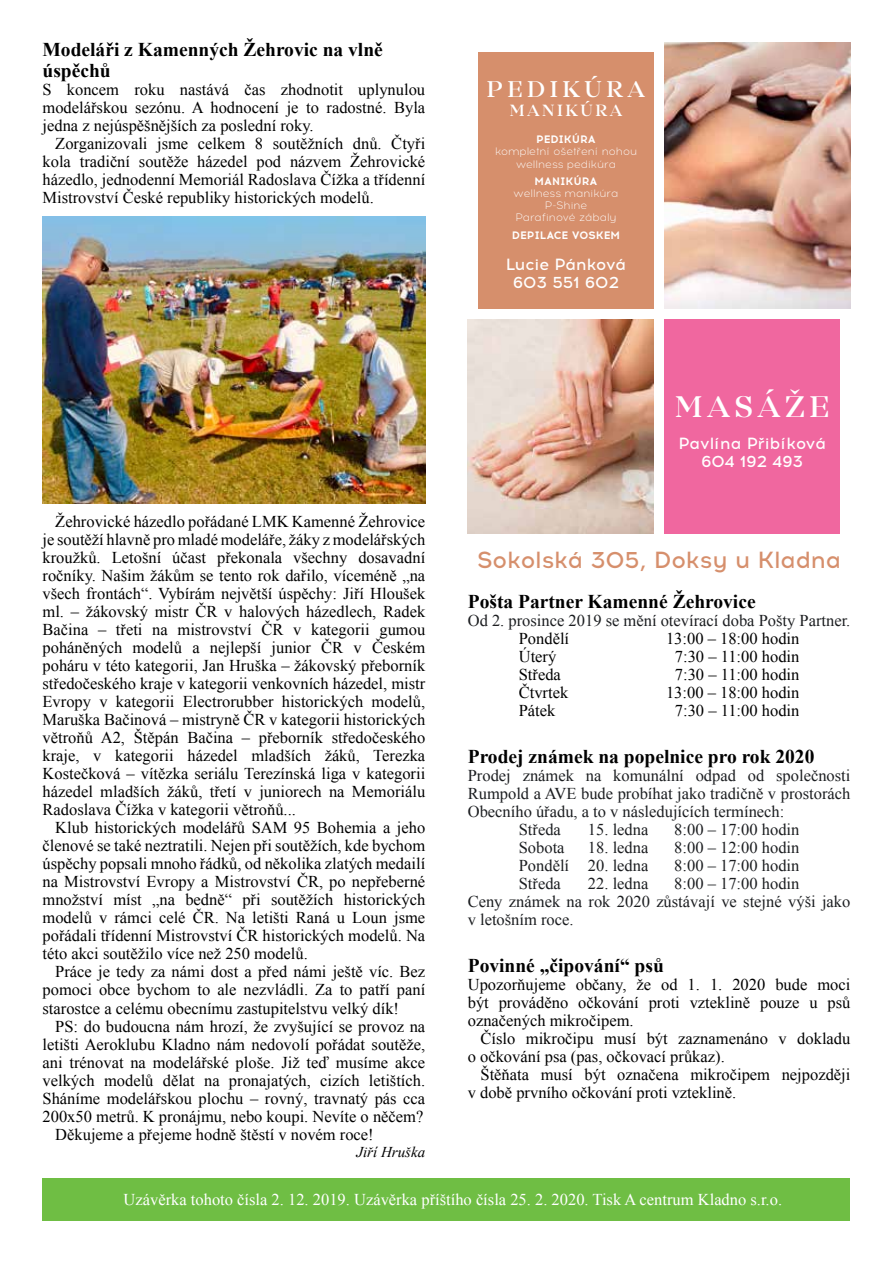
<style>
.page{position:relative;width:893px;height:1263px;background:#fff}
.page>*{position:absolute;margin:0;border:0;box-sizing:border-box;transform-origin:0 0}
.t1{font:500 30.9px "Mirador";letter-spacing:.15em;color:#fff}
.t2{font:500 23.7px "Mirador";letter-spacing:.195em;color:#fff}
.t3{font:500 23.4px "Acrom";letter-spacing:-.005em;color:#d68f6c}
.t4{font:700 19.5px/21.6px "Times New Roman";color:#000}
.t5{font:500 16.8px "Mirador";letter-spacing:.15em;color:#fff}
.t6{font:16.5px/18px "Times New Roman";color:#000;text-align:justify}
.t7{font:16.5px/18px "Times New Roman";color:#1c1e21}
.t8{font:16.5px "Times New Roman";color:#fff}
.t9{font:500 16.2px/18px "Acrom";color:#fff;text-align:center}
.t10{font:italic 15px "Times New Roman";color:#000}
.t11{font:300 10.8px/12.3px "Acrom";color:#fff;text-align:center}
.t12{font:700 10.8px "Acrom";color:#fff}
</style>
<div class="page">
<div style="left:43px;top:1178px;width:807px;height:42px;background:#6fbe44"></div>
<img style="left:468px;top:319px;width:186px;height:215px">
<div style="left:478px;top:53px;width:176px;height:256px;background:#d68f6c"></div>
<div style="left:664px;top:319px;width:176px;height:215px;background:#f0679f"></div>
<img style="left:664px;top:43px;width:186px;height:266px">
<img style="left:43px;top:217px;width:382px;height:287px">
<p class="t4" style="left:43px;top:38px;width:342px">Modeláři z Kamenných Žehrovic na vlně úspěchů</p>
<p class="t6" style="left:43px;top:81px;width:384px">S koncem roku nastává čas zhodnotit uplynulou modelářskou sezónu. A hodnocení je to radostné. Byla jedna z nejúspěšnějších za poslední roky.</p>
<p class="t6" style="left:43px;top:135px;width:384px;text-indent:13px">Zorganizovali jsme celkem 8 soutěžních dnů. Čtyři kola tradiční soutěže házedel pod názvem Žehrovické házedlo, jednodenní Memoriál Radoslava Čížka a třídenní Mistrovství České republiky historických modelů.</p>
<p class="t6" style="left:43px;top:513px;width:384px;text-indent:13px">Žehrovické házedlo pořádané LMK Kamenné Žehrovice je soutěží hlavně pro mladé modeláře, žáky z modelářských kroužků. Letošní účast překonala všechny dosavadní ročníky. Našim žákům se tento rok dařilo, víceméně „na všech frontách“. Vybírám největší úspěchy: Jiří Hloušek ml. – žákovský mistr ČR v halových házedlech, Radek Bačina – třeti na mistrovství ČR v kategorii gumou poháněných modelů a nejlepší junior ČR v Českém poháru v této kategorii, Jan Hruška – žákovský přeborník středočeského kraje v kategorii venkovních házedel, mistr Evropy v kategorii Electrorubber historických modelů, Maruška Bačinová – mistryně ČR v kategorii historických větroňů A2, Štěpán Bačina – přeborník středočeského kraje, v kategorii házedel mladších žáků, Terezka Kostečková – vítězka seriálu Terezínská liga v kategorii házedel mladších žáků, třetí v juniorech na Memoriálu Radoslava Čížka v kategorii větroňů...</p>
<p class="t6" style="left:43px;top:819px;width:384px;text-indent:13px">Klub historických modelářů SAM 95 Bohemia a jeho členové se také neztratili. Nejen při soutěžích, kde bychom úspěchy popsali mnoho řádků, od několika zlatých medailí na Mistrovství Evropy a Mistrovství ČR, po nepřeberné množství míst „na bedně“ při soutěžích historických modelů v rámci celé ČR. Na letišti Raná u Loun jsme pořádali třídenní Mistrovství ČR historických modelů. Na této akci soutěžilo více než 250 modelů.</p>
<p class="t6" style="left:43px;top:963px;width:384px;text-indent:13px">Práce je tedy za námi dost a před námi ještě víc. Bez pomoci obce bychom to ale nezvládli. Za to patří paní starostce a celému obecnímu zastupitelstvu velký dík!</p>
<p class="t6" style="left:55px;top:1017px;width:371px">PS: do budoucna nám hrozí, že zvyšující se provoz na</p>
<p class="t6" style="left:43px;top:1035px;width:384px">letišti Aeroklubu Kladno nám nedovolí pořádat soutěže,</p>
<p class="t6" style="left:43px;top:1053px;width:384px">ani trénovat na modelářské ploše. Již teď musíme akce</p>
<p class="t6" style="left:43px;top:1071px;width:384px">velkých modelů dělat na pronajatých, cizích letištích.</p>
<p class="t6" style="left:43px;top:1089px;width:384px">Sháníme modelářskou plochu – rovný, travnatý pás cca</p>
<p class="t6" style="left:43px;top:1107px;width:382px">200x50 metrů. K pronájmu, nebo koupi. Nevíte o něčem?</p>
<p class="t6" style="left:55px;top:1125px;width:320px">Děkujeme a přejeme hodně štěstí v novém roce!</p>
<p class="t10" style="left:356px;top:1142px;width:70px">Jiří Hruška</p>
<h2 class="t2" style="left:487px;top:75px;width:160px">PEDIKÚRA</h2>
<p class="t5" style="left:510px;top:100px;width:114px">MANIKÚRA</p>
<p class="t12" style="left:536px;top:132px;width:61px">PEDIKÚRA</p>
<p class="t11" style="left:495px;top:146px;width:144px">kompletní ošetření nohou wellness pedikúra</p>
<p class="t12" style="left:535px;top:173px;width:64px">MANIKÚRA</p>
<p class="t11" style="left:514px;top:188px;width:106px">wellness manikúra<br>P-Shine<br>Parafinové zábaly</p>
<p class="t12" style="left:512px;top:227px;width:110px">DEPILACE VOSKEM</p>
<p class="t9" style="left:506px;top:256px;width:122px">Lucie Pánková<br>603 551 602</p>
<h1 class="t1" style="left:675px;top:388px;width:156px">MASÁŽE</h1>
<p class="t9" style="left:678px;top:435px;width:149px">Pavlína Přibíková<br>604 192 493</p>
<h3 class="t3" style="left:477px;top:544px;width:365px">Sokolská 305, Doksy u Kladna</h3>
<p class="t4" style="left:468px;top:590px;width:289px">Pošta Partner Kamenné Žehrovice</p>
<p class="t7" style="left:468px;top:611px;width:384px">Od 2. prosince 2019 se mění otevírací doba Pošty Partner.</p>
<p class="t6" style="left:519px;top:629px;width:52px">Pondělí</p>
<p class="t6" style="left:666px;top:629px;width:135px">13:00 – 18:00 hodin</p>
<p class="t6" style="left:519px;top:647px;width:39px">Úterý</p>
<p class="t6" style="left:675px;top:647px;width:126px">7:30 – 11:00 hodin</p>
<p class="t6" style="left:519px;top:665px;width:44px">Středa</p>
<p class="t6" style="left:675px;top:665px;width:126px">7:30 – 11:00 hodin</p>
<p class="t6" style="left:519px;top:683px;width:51px">Čtvrtek</p>
<p class="t6" style="left:666px;top:683px;width:135px">13:00 – 18:00 hodin</p>
<p class="t6" style="left:519px;top:701px;width:38px">Pátek</p>
<p class="t6" style="left:675px;top:701px;width:126px">7:30 – 11:00 hodin</p>
<p class="t4" style="left:468px;top:745px;width:348px">Prodej známek na popelnice pro rok 2020</p>
<p class="t7" style="left:468px;top:766px;width:384px">Prodej známek na komunální odpad od společnosti</p>
<p class="t7" style="left:468px;top:784px;width:384px">Rumpold a AVE bude probíhat jako tradičně v prostorách</p>
<p class="t7" style="left:468px;top:802px;width:318px">Obecního úřadu, a to v následujících termínech:</p>
<p class="t7" style="left:519px;top:820px;width:44px">Středa</p>
<p class="t7" style="left:588px;top:820px;width:62px">15. ledna</p>
<p class="t7" style="left:674px;top:820px;width:127px">8:00 – 17:00 hodin</p>
<p class="t7" style="left:519px;top:838px;width:47px">Sobota</p>
<p class="t7" style="left:588px;top:838px;width:62px">18. ledna</p>
<p class="t7" style="left:674px;top:838px;width:127px">8:00 – 12:00 hodin</p>
<p class="t7" style="left:519px;top:856px;width:131px">Pondělí 20. ledna</p>
<p class="t7" style="left:674px;top:856px;width:127px">8:00 – 17:00 hodin</p>
<p class="t7" style="left:519px;top:874px;width:44px">Středa</p>
<p class="t7" style="left:588px;top:874px;width:62px">22. ledna</p>
<p class="t7" style="left:468px;top:874px;width:384px;text-indent:207px">8:00 – 17:00 hodin<br>Ceny známek na rok 2020 zůstávají ve stejné výši jako v letošním roce.</p>
<p class="t4" style="left:468px;top:954px;width:198px">Povinné „čipování“ psů</p>
<p class="t6" style="left:468px;top:975px;width:384px">Upozorňujeme občany, že od 1. 1. 2020 bude moci být prováděno očkování proti vzteklině pouze u psů označených mikročipem.</p>
<p class="t6" style="left:468px;top:1029px;width:384px;text-indent:13px">Číslo mikročipu musí být zaznamenáno v dokladu o očkování psa (pas, očkovací průkaz).</p>
<p class="t6" style="left:468px;top:1065px;width:384px;text-indent:13px">Štěňata musí být označena mikročipem nejpozději v době prvního očkování proti vzteklině.</p>
<p class="t8" style="left:124px;top:1188px;width:660px">Uzávěrka tohoto čísla 2. 12. 2019. Uzávěrka příštího čísla 25. 2. 2020. Tisk A centrum Kladno s.r.o.</p>
</div>
